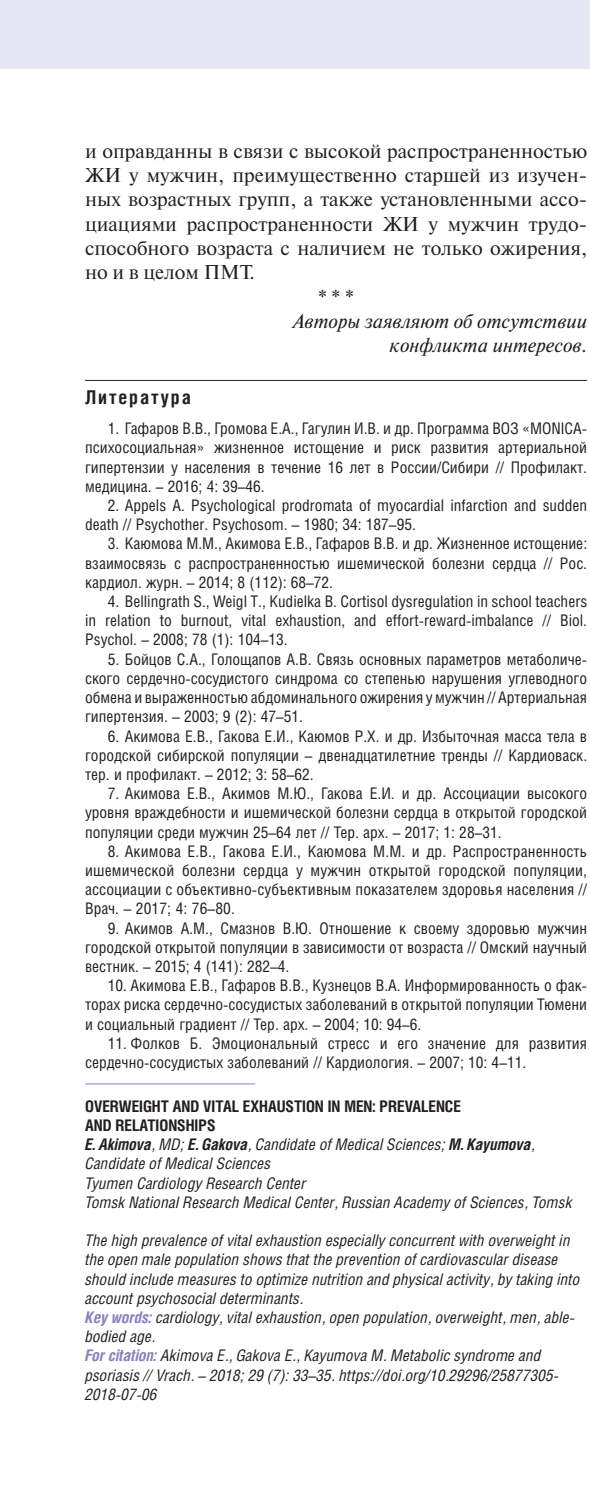
<style>
.page{position:relative;width:590px;height:1488px;background:#fff}
.page>*{position:absolute;margin:0;border:0;box-sizing:border-box;transform-origin:0 0}
.t1{font:20px "Newton C";color:#231f20}
.t2{font:italic 20px/24.4px "Newton C";color:#231f20;text-align:right}
.t3{font:700 19px "Helios Cond";letter-spacing:.1em;color:#231f20}
.t4{font:16px/19.2px "Helios Cond";color:#231f20;text-align:justify}
.t5{font:italic 16px/19.2px "Helios Cond";color:#231f20}
.s1{font-weight:700;font-style:normal}
.s2{font-weight:700}
.s3{font-weight:700;color:#8781bd}
</style>
<div class="page">
<div style="left:0;top:0;width:590px;height:68px;background:#e7e6f3"></div>
<hr style="left:85px;top:380px;width:502px;height:1px;background:#231f20">
<hr style="left:85px;top:1083px;width:170px;height:1px;background:#8781bd">
<p class="t1" style="left:85px;top:143px;width:503px">и оправданны в связи с высокой распространенностью</p>
<p class="t1" style="left:85px;top:168px;width:503px">ЖИ у мужчин, преимущественно старшей из изучен-</p>
<p class="t1" style="left:85px;top:192px;width:503px">ных возрастных групп, а также установленными ассо-</p>
<p class="t1" style="left:85px;top:216px;width:503px">циациями распространенности ЖИ у мужчин трудо-</p>
<p class="t1" style="left:85px;top:241px;width:503px">способного возраста с наличием не только ожирения,</p>
<p class="t1" style="left:85px;top:265px;width:171px">но и в целом ПМТ.</p>
<p class="t1" style="left:318px;top:289px;width:38px">* * *</p>
<p class="t2" style="left:292px;top:311px;width:296px">Авторы заявляют об отсутствии конфликта интересов.</p>
<p class="t3" style="left:85px;top:389px;width:107px">Литература</p>
<p class="t4" style="left:85px;top:420px;width:503px;text-indent:23px">1. Гафаров В.В., Громова Е.А., Гагулин И.В. и др. Программа ВОЗ «MONICA&shy;психосоциальная» жизненное истощение и риск развития артериальной гипертензии у населения в течение 16 лет в России/Сибири // Профилакт. медицина. – 2016; 4: 39–46.</p>
<p class="t4" style="left:85px;top:497px;width:503px;text-indent:23px">2. Appels A. Psychological prodromata of myocardial infarction and sudden death // Psychother. Psychosom. – 1980; 34: 187–95.</p>
<p class="t4" style="left:85px;top:536px;width:503px;text-indent:23px">3. Каюмова М.М., Акимова Е.В., Гафаров В.В. и др. Жизненное истощение: взаимосвязь с распространенностью ишемической болезни сердца // Рос. кардиол. журн. – 2014; 8 (112): 68–72.</p>
<p class="t4" style="left:85px;top:593px;width:503px;text-indent:23px">4. Bellingrath S., Weigl T., Kudielka B. Cortisol dysregulation in school teachers in relation to burnout, vital exhaustion, and effort-reward-imbalance // Biol.<br>Psychol. – 2008; 78 (1): 104–13.</p>
<p class="t4" style="left:85px;top:651px;width:503px;text-indent:23px">5. Бойцов С.А., Голощапов А.В. Связь основных параметров метаболиче&shy;ского сердечно-сосудистого синдрома со степенью нарушения углеводного обмена и выраженностью абдоминального ожирения у мужчин // Артериальная гипертензия. – 2003; 9 (2): 47–51.</p>
<p class="t4" style="left:85px;top:728px;width:503px;text-indent:23px">6. Акимова Е.В., Гакова Е.И., Каюмов Р.Х. и др. Избыточная масса тела в городской сибирской популяции – двенадцатилетние тренды // Кардиоваск. тер. и профилакт. – 2012; 3: 58–62.</p>
<p class="t4" style="left:85px;top:785px;width:503px;text-indent:23px">7. Акимова Е.В., Акимов М.Ю., Гакова Е.И. и др. Ассоциации высокого уровня враждебности и ишемической болезни сердца в открытой городской популяции среди мужчин 25–64 лет // Тер. арх. – 2017; 1: 28–31.</p>
<p class="t4" style="left:85px;top:843px;width:503px;text-indent:23px">8. Акимова Е.В., Гакова Е.И., Каюмова М.М. и др. Распространенность ишемической болезни сердца у мужчин открытой городской популяции, ассоциации с объективно-субъективным показателем здоровья населения // Врач. – 2017; 4: 76–80.</p>
<p class="t4" style="left:85px;top:920px;width:503px;text-indent:23px">9. Акимов А.М., Смазнов В.Ю. Отношение к своему здоровью мужчин городской открытой популяции в зависимости от возраста // Омский научный вестник. – 2015; 4 (141): 282–4.</p>
<p class="t4" style="left:85px;top:977px;width:503px;text-indent:23px">10. Акимова Е.В., Гафаров В.В., Кузнецов В.А. Информированность о фак&shy;торах риска сердечно-сосудистых заболеваний в открытой популяции Тюмени и социальный градиент // Тер. арх. – 2004; 10: 94–6.</p>
<p class="t4" style="left:85px;top:1035px;width:503px;text-indent:23px">11. Фолков Б. Эмоциональный стресс и его значение для развития сердечно-сосудистых заболеваний // Кардиология. – 2007; 10: 4–11.</p>
<p class="t5" style="left:85px;top:1097px;width:489px"><span class="s1">OVERWEIGHT AND VITAL EXHAUSTION IN MEN: PREVALENCE<br>AND RELATIONSHIPS<br></span><span class="s2">E. Akimova</span>, MD; <span class="s2">E. Gakova</span>, Candidate of Medical Sciences; <span class="s2">M. Kayumova</span>, Candidate of Medical Sciences<br>Tyumen Cardiology Research Center<br>Tomsk National Research Medical Center, Russian Academy of Sciences, Tomsk</p>
<p class="t5" style="left:85px;top:1232px;width:496px">The high prevalence of vital exhaustion especially concurrent with overweight in the open male population shows that the prevention of cardiovascular disease should include measures to optimize nutrition and physical activity, by taking into account psychosocial determinants.<br><span class="s3">Key words:</span> cardiology, vital exhaustion, open population, overweight, men, able&shy;bodied age.<br><span class="s3">For citation:</span> Akimova E., Gakova E., Kayumova M. Metabolic syndrome and psoriasis // Vrach. – 2018; 29 (7): 33–35. https://doi.org/10.29296/25877305- 2018-07-06</p>
</div>
